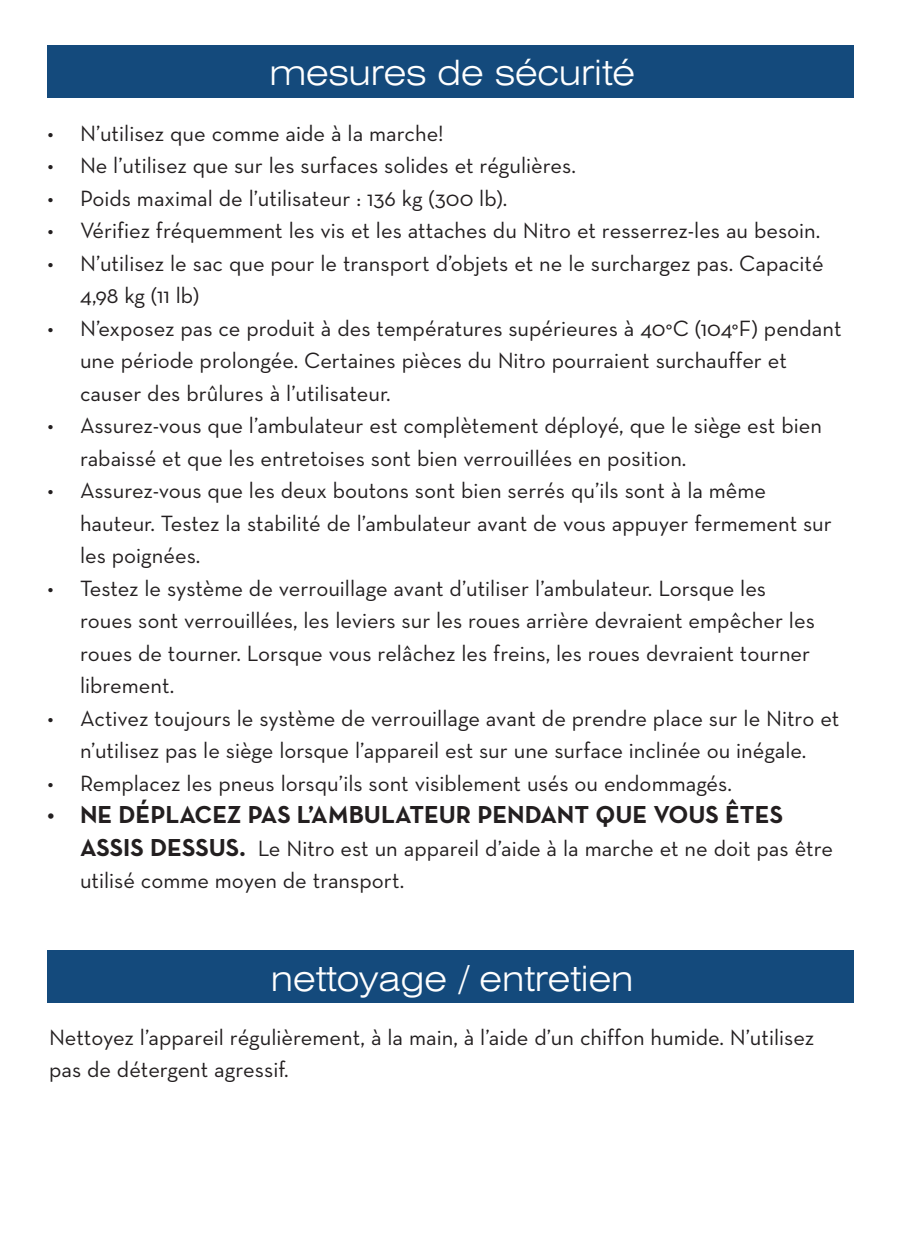
<style>
.page{position:relative;width:900px;height:1260px;background:#fff}
.page>*{position:absolute;margin:0;border:0;box-sizing:border-box;transform-origin:0 0}
.t1{font:300 expanded 35px "Swiss 721 BT";color:#fff}
.t2{font:25px "Neutraface Text Bold Alt";color:#231f20}
.t3{font:22.5px/32.5px "Neutraface Text";color:#231f20}
.s1{font-family:"Neutraface Text Bold Alt";font-size:25px}
</style>
<div class="page">
<div style="left:47px;top:45px;width:806px;height:52px;background:#144a7c"></div>
<div style="left:47px;top:951px;width:806px;height:52px;background:#144a7c"></div>
<p class="t1" style="left:269px;top:52px;width:367px">mesures de sécurité</p>
<p class="t3" style="left:48px;top:117px;width:398px">• N’utilisez que comme aide à la marche!</p>
<p class="t3" style="left:48px;top:149px;width:530px">• Ne l’utilisez que sur les surfaces solides et régulières.</p>
<p class="t3" style="left:48px;top:182px;width:461px">• Poids maximal de l’utilisateur : 136 kg (300 lb).</p>
<p class="t3" style="left:48px;top:214px;width:774px">• Vérifiez fréquemment les vis et les attaches du Nitro et resserrez-les au besoin.</p>
<p class="t3" style="left:80px;top:247px;width:745px;text-indent:-32px">• N’utilisez le sac que pour le transport d’objets et ne le surchargez pas. Capacité<br>4,98 kg (11 lb)</p>
<p class="t3" style="left:80px;top:312px;width:763px;text-indent:-32px">• N’exposez pas ce produit à des températures supérieures à 40°C (104°F) pendant une période prolongée. Certaines pièces du Nitro pourraient surchauffer et causer des brûlures à l’utilisateur.</p>
<p class="t3" style="left:80px;top:409px;width:743px;text-indent:-32px">• Assurez-vous que l’ambulateur est complètement déployé, que le siège est bien rabaissé et que les entretoises sont bien verrouillées en position.</p>
<p class="t3" style="left:80px;top:474px;width:753px;text-indent:-32px">• Assurez-vous que les deux boutons sont bien serrés qu’ils sont à la même hauteur. Testez la stabilité de l’ambulateur avant de vous appuyer fermement sur les poignées.</p>
<p class="t3" style="left:80px;top:572px;width:736px;text-indent:-32px">• Testez le système de verrouillage avant d’utiliser l’ambulateur. Lorsque les roues sont verrouillées, les leviers sur les roues arrière devraient empêcher les roues de tourner. Lorsque vous relâchez les freins, les roues devraient tourner librement.</p>
<p class="t3" style="left:48px;top:702px;width:793px;text-align:center">• Activez toujours le système de verrouillage avant de prendre place sur le Nitro et n’utilisez pas le siège lorsque l’appareil est sur une surface inclinée ou inégale.</p>
<p class="t3" style="left:48px;top:767px;width:686px">• Remplacez les pneus lorsqu’ils sont visiblement usés ou endommagés.</p>
<p class="t2" style="left:48px;top:799px;width:737px">• NE DÉPLACEZ PAS L’AMBULATEUR PENDANT QUE VOUS ÊTES</p>
<p class="t3" style="left:80px;top:832px;width:755px"><span class="s1">ASSIS DESSUS.</span> Le Nitro est un appareil d’aide à la marche et ne doit pas être utilisé comme moyen de transport.</p>
<p class="t1" style="left:271px;top:958px;width:364px">nettoyage / entretien</p>
<p class="t3" style="left:49px;top:1020px;width:767px">Nettoyez l’appareil régulièrement, à la main, à l’aide d’un chiffon humide. N’utilisez pas de détergent agressif.</p>
</div>
